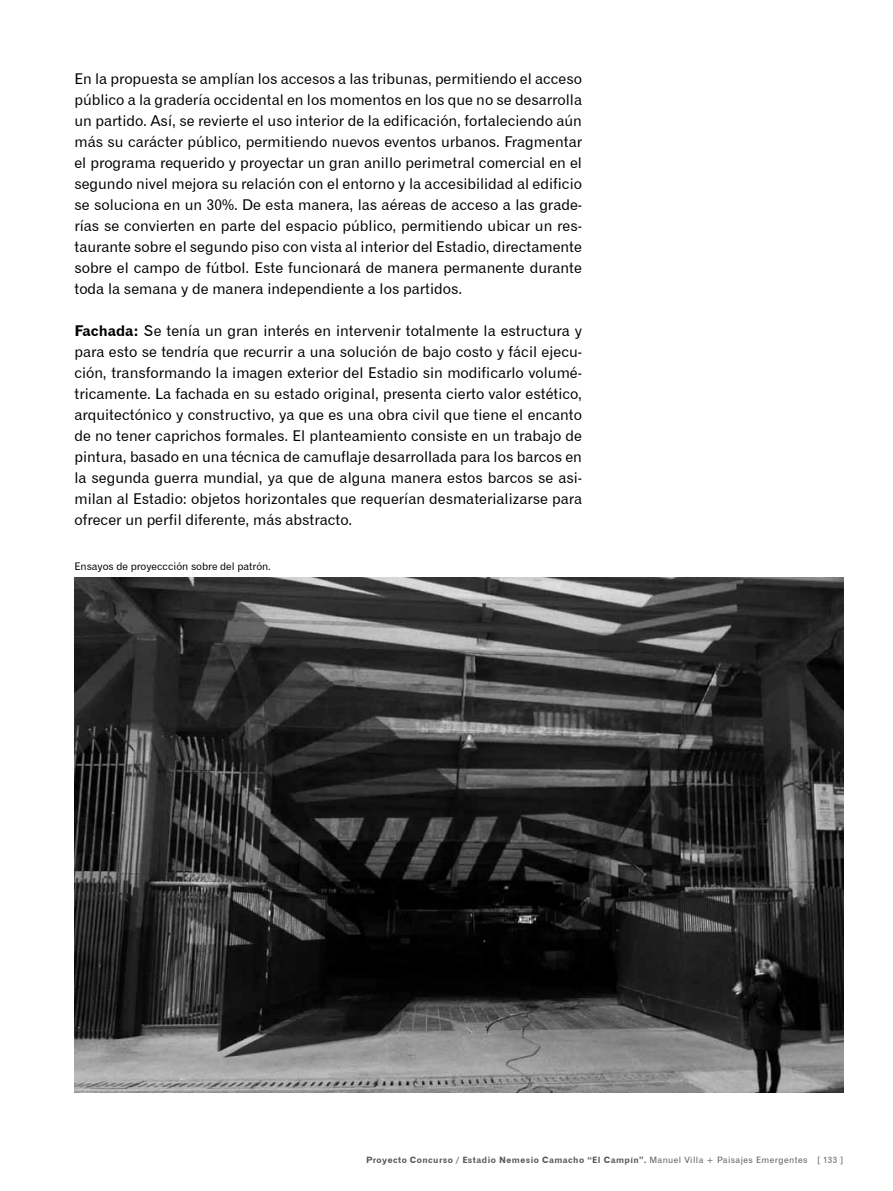
<style>
.page{position:relative;width:893px;height:1191px;background:#fff}
.page>*{position:absolute;margin:0;border:0;box-sizing:border-box;transform-origin:0 0}
.t1{font:14.88px/21px "Gothic 720 BT Roman B";color:#000;text-align:justify}
.t2{font:10.5px "Gothic 720 BT Roman B";color:#000}
.t3{font:8.75px "Gothic 720 BT Bold B";letter-spacing:.05em;color:#58595b}
.s1{font-family:"Gothic 720 BT Bold B"}
.s2{font-family:"Gothic 720 BT Roman B"}
</style>
<div class="page">
<img style="left:74px;top:578px;width:769px;height:514px">
<p class="t1" style="left:74px;top:68px;width:509px">En la propuesta se amplían los accesos a las tribunas, permitiendo el acceso público a la gradería occidental en los momentos en los que no se desarrolla un partido. Así, se revierte el uso interior de la edificación, fortaleciendo aún más su carácter público, permitiendo nuevos eventos urbanos. Fragmentar el programa requerido y proyectar un gran anillo perimetral comercial en el segundo nivel mejora su relación con el entorno y la accesibilidad al edificio se soluciona en un 30%. De esta manera, las aéreas de acceso a las grade&shy;rías se convierten en parte del espacio público, permitiendo ubicar un res&shy;taurante sobre el segundo piso con vista al interior del Estadio, directamente sobre el campo de fútbol. Este funcionará de manera permanente durante toda la semana y de manera independiente a los partidos.</p>
<p class="t1" style="left:74px;top:320px;width:509px"><span class="s1">Fachada:</span> Se tenía un gran interés en intervenir totalmente la estructura y para esto se tendría que recurrir a una solución de bajo costo y fácil ejecu&shy;ción, transformando la imagen exterior del Estadio sin modificarlo volumé&shy;tricamente. La fachada en su estado original, presenta cierto valor estético, arquitectónico y constructivo, ya que es una obra civil que tiene el encanto de no tener caprichos formales. El planteamiento consiste en un trabajo de pintura, basado en una técnica de camuflaje desarrollada para los barcos en la segunda guerra mundial, ya que de alguna manera estos barcos se asi&shy;milan al Estadio: objetos horizontales que requerían desmaterializarse para ofrecer un perfil diferente, más abstracto.</p>
<p class="t2" style="left:74px;top:560px;width:198px">Ensayos de proyeccción sobre del patrón.</p>
<p class="t3" style="left:366px;top:1154px;width:479px">Proyecto Concurso / Estadio Nemesio Camacho “El Campín”. <span class="s2">Manuel Villa + Paisajes Emergentes [ 133 ]</span></p>
</div>
